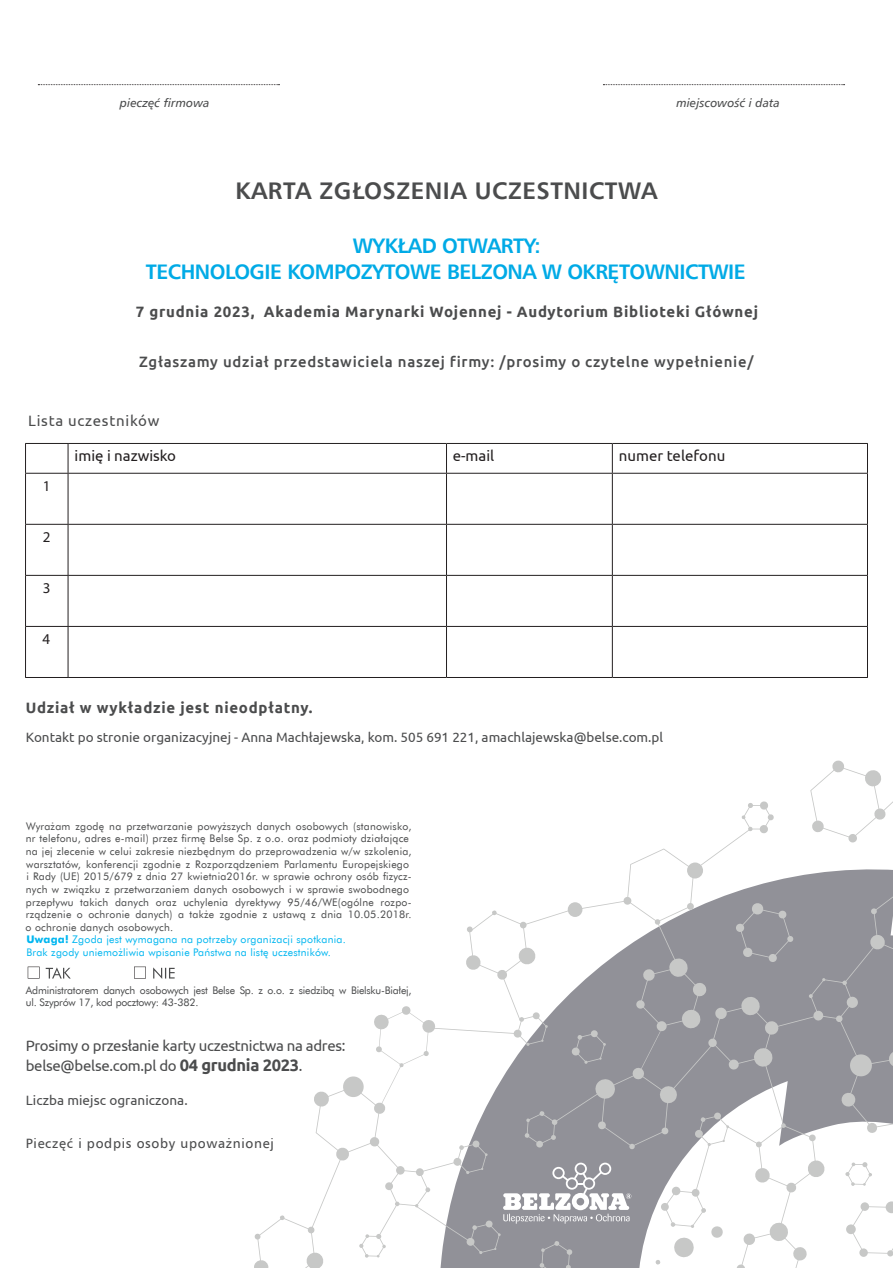
<style>
.page{position:relative;width:893px;height:1268px;background:#fff}
.page>*{position:absolute;margin:0;border:0;box-sizing:border-box;transform-origin:0 0}
.t1{font:700 24px "Humnst 777 EU";letter-spacing:.02em;color:#4b4c4d}
.t2{font:700 21px/25.2px "Humnst 777 EU";letter-spacing:-.025em;color:#00aae6;text-align:center}
.t3{font:700 15px "Ubuntu";letter-spacing:.05em;color:#4b4c4d}
.t4{font:15px/19.8px "Ubuntu";letter-spacing:-.02em;color:#4b4c4d}
.t5{font:500 15px "Ubuntu";letter-spacing:.05em;color:#4b4c4d}
.t6{font:15px "Ubuntu";color:#231f20}
.t7{font:15px "Ubuntu";letter-spacing:.05em;color:#4b4c4d}
.t8{font:15px "Myriad Pro";color:#231f20}
.t9{font:13.5px "Ubuntu";color:#4b4c4d}
.t10{font:13.5px "Humnst 777 EU";letter-spacing:.05em;color:#4b4c4d}
.t11{font:italic 12px "Humnst 777 EU";letter-spacing:.01em;color:#4b4c4d}
.t12{font:10.5px/12.6px "Futura EU";letter-spacing:.02em;color:#4b4c4d}
.t13{font:10.5px/12.6px "Futura EU";letter-spacing:-.02em;color:#4b4c4d}
.s1{font-weight:700;color:#00b6f0}
.s2{color:#00b6f0}
.s3{font-weight:700;font-size:16.5px}
</style>
<div class="page">
<hr style="left:25px;top:443px;width:43px;height:1px;background:#231f20">
<svg style="left:25px;top:444px;width:1px;height:29px"></svg>
<hr style="left:68px;top:443px;width:378px;height:1px;background:#231f20">
<svg style="left:68px;top:444px;width:1px;height:29px"></svg>
<hr style="left:446px;top:443px;width:166px;height:1px;background:#231f20">
<svg style="left:446px;top:444px;width:1px;height:29px"></svg>
<hr style="left:612px;top:443px;width:256px;height:1px;background:#231f20">
<svg style="left:612px;top:444px;width:1px;height:29px"></svg>
<svg style="left:867px;top:444px;width:1px;height:29px"></svg>
<hr style="left:25px;top:473px;width:43px;height:1px;background:#231f20">
<hr style="left:25px;top:473px;width:1px;height:51px;background:#231f20">
<hr style="left:68px;top:473px;width:378px;height:1px;background:#231f20">
<hr style="left:68px;top:473px;width:1px;height:51px;background:#231f20">
<hr style="left:446px;top:473px;width:166px;height:1px;background:#231f20">
<hr style="left:446px;top:473px;width:1px;height:51px;background:#231f20">
<hr style="left:612px;top:473px;width:256px;height:1px;background:#231f20">
<hr style="left:612px;top:473px;width:1px;height:51px;background:#231f20">
<hr style="left:867px;top:473px;width:1px;height:51px;background:#231f20">
<hr style="left:25px;top:524px;width:43px;height:1px;background:#231f20">
<hr style="left:25px;top:524px;width:1px;height:51px;background:#231f20">
<hr style="left:68px;top:524px;width:378px;height:1px;background:#231f20">
<hr style="left:68px;top:524px;width:1px;height:51px;background:#231f20">
<hr style="left:446px;top:524px;width:166px;height:1px;background:#231f20">
<hr style="left:446px;top:524px;width:1px;height:51px;background:#231f20">
<hr style="left:612px;top:524px;width:256px;height:1px;background:#231f20">
<hr style="left:612px;top:524px;width:1px;height:51px;background:#231f20">
<hr style="left:867px;top:524px;width:1px;height:51px;background:#231f20">
<hr style="left:25px;top:575px;width:43px;height:1px;background:#231f20">
<hr style="left:25px;top:575px;width:1px;height:51px;background:#231f20">
<hr style="left:68px;top:575px;width:378px;height:1px;background:#231f20">
<hr style="left:68px;top:575px;width:1px;height:51px;background:#231f20">
<hr style="left:446px;top:575px;width:166px;height:1px;background:#231f20">
<hr style="left:446px;top:575px;width:1px;height:51px;background:#231f20">
<hr style="left:612px;top:575px;width:256px;height:1px;background:#231f20">
<hr style="left:612px;top:575px;width:1px;height:51px;background:#231f20">
<hr style="left:867px;top:575px;width:1px;height:51px;background:#231f20">
<hr style="left:25px;top:626px;width:43px;height:1px;background:#231f20">
<hr style="left:25px;top:626px;width:1px;height:51px;background:#231f20">
<hr style="left:68px;top:626px;width:378px;height:1px;background:#231f20">
<hr style="left:68px;top:626px;width:1px;height:51px;background:#231f20">
<hr style="left:446px;top:626px;width:166px;height:1px;background:#231f20">
<hr style="left:446px;top:626px;width:1px;height:51px;background:#231f20">
<hr style="left:612px;top:626px;width:256px;height:1px;background:#231f20">
<hr style="left:612px;top:626px;width:1px;height:51px;background:#231f20">
<hr style="left:867px;top:626px;width:1px;height:51px;background:#231f20">
<hr style="left:25px;top:677px;width:43px;height:1px;background:#231f20">
<hr style="left:68px;top:677px;width:378px;height:1px;background:#231f20">
<hr style="left:446px;top:677px;width:166px;height:1px;background:#231f20">
<hr style="left:612px;top:677px;width:256px;height:1px;background:#231f20">
<svg style="left:38px;top:84px;width:242px;height:1px"></svg>
<svg style="left:603px;top:84px;width:242px;height:1px"></svg>
<svg style="left:153px;top:967px;width:22px;height:11px"></svg>
<svg style="left:134px;top:966px;width:12px;height:12px"></svg>
<svg style="left:46px;top:967px;width:24px;height:11px"></svg>
<svg style="left:28px;top:966px;width:12px;height:12px"></svg>
<svg style="left:254px;top:760px;width:639px;height:507px"></svg>
<p class="t11" style="left:120px;top:95px;width:91px">pieczęć firmowa</p>
<p class="t11" style="left:676px;top:95px;width:105px">miejscowość i data</p>
<h1 class="t1" style="left:235px;top:175px;width:424px">KARTA ZGŁOSZENIA UCZESTNICTWA</h1>
<h2 class="t2" style="left:146px;top:233px;width:601px">WYKŁAD OTWARTY:<br>TECHNOLOGIE KOMPOZYTOWE BELZONA W OKRĘTOWNICTWIE</h2>
<h3 class="t3" style="left:136px;top:302px;width:624px">7 grudnia 2023, Akademia Marynarki Wojennej - Audytorium Biblioteki Głównej</h3>
<h3 class="t5" style="left:139px;top:352px;width:616px">Zgłaszamy udział przedstawiciela naszej firmy: /prosimy o czytelne wypełnienie/</h3>
<h3 class="t7" style="left:28px;top:411px;width:133px">Lista uczestników</h3>
<h3 class="t8" style="left:43px;top:476px;width:9px">1</h3>
<h3 class="t8" style="left:43px;top:527px;width:9px">2</h3>
<h3 class="t8" style="left:43px;top:578px;width:9px">3</h3>
<h3 class="t8" style="left:42px;top:629px;width:9px">4</h3>
<h3 class="t6" style="left:75px;top:446px;width:103px">imię i nazwisko</h3>
<h3 class="t6" style="left:453px;top:446px;width:43px">e-mail</h3>
<h3 class="t6" style="left:619px;top:446px;width:108px">numer telefonu</h3>
<h3 class="t3" style="left:26px;top:698px;width:288px">Udział w wykładzie jest nieodpłatny.</h3>
<p class="t9" style="left:26px;top:729px;width:639px">Kontakt po stronie organizacyjnej - Anna Machłajewska, kom. 505 691 221, amachlajewska@belse.com.pl</p>
<p class="t12" style="left:26px;top:820px;width:388px">Wyrażam zgodę na przetwarzanie powyższych danych osobowych (stanowisko, nr telefonu, adres e-mail) przez firmę Belse Sp. z o.o. oraz podmioty działające na jej zlecenie w celui zakresie niezbędnym do przeprowadzenia w/w szkolenia, warsztatów, konferencji zgodnie z Rozporządzeniem Parlamentu Europejskiego i Rady (UE) 2015/679 z dnia 27 kwietnia2016r. w sprawie ochrony osób fizycz&shy;nych w związku z przetwarzaniem danych osobowych i w sprawie swobodnego przepływu takich danych oraz uchylenia dyrektywy 95/46/WE(ogólne rozpo&shy;rządzenie o ochronie danych) a także zgodnie z ustawą z dnia 10.05.2018r. o ochronie danych osobowych.<br><span class="s1">Uwaga!</span> <span class="s2">Zgoda jest wymagana na potrzeby organizacji spotkania.<br>Brak zgody uniemożliwia wpisanie Państwa na listę uczestników.</span></p>
<p class="t13" style="left:26px;top:983px;width:387px">Administratorem danych osobowych jest Belse Sp. z o.o. z siedzibą w Bielsku-Białej, ul. Szyprów 17, kod pocztowy: 43-382.</p>
<h3 class="t4" style="left:26px;top:1034px;width:321px">Prosimy o przesłanie karty uczestnictwa na adres: belse@belse.com.pl do <span class="s3">04 grudnia 2023</span>.</h3>
<p class="t9" style="left:26px;top:1091px;width:163px">Liczba miejsc ograniczona.</p>
<p class="t10" style="left:26px;top:1134px;width:249px">Pieczęć i podpis osoby upoważnionej</p>
</div>
